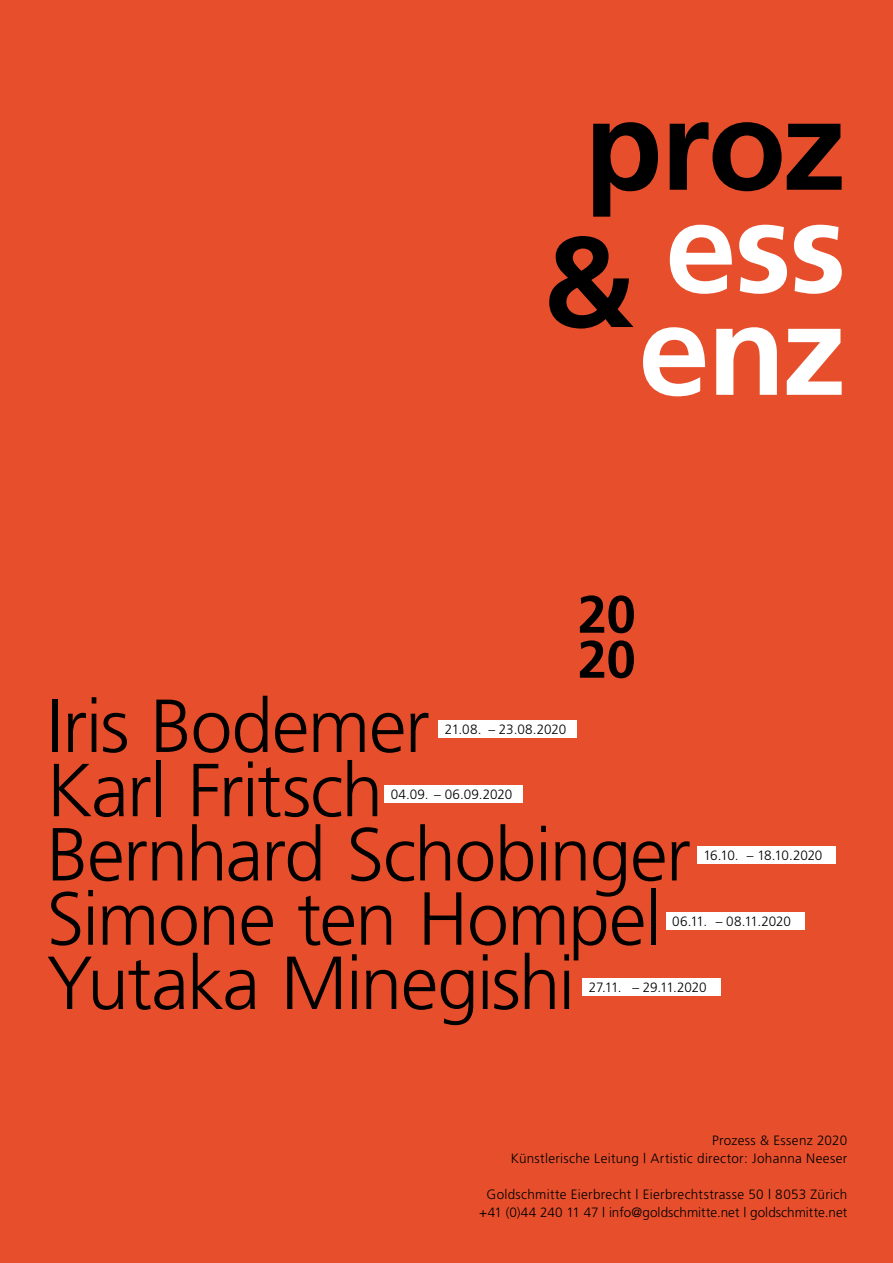
<style>
.page{position:relative;width:893px;height:1263px;background:#e74f2c}
.page>*{position:absolute;margin:0;border:0;box-sizing:border-box;transform-origin:0 0}
.t1{font:700 128.1px/102.6px "Frutiger";letter-spacing:-.015em;color:#fff}
.t2{font:700 128.1px "Frutiger";color:#000}
.t3{font:300 75px/64.2px "Frutiger";letter-spacing:-.02em;color:#000}
.t4{font:700 52.5px/45px "Frutiger";color:#000}
.t5{font:300 13.5px/18px "Frutiger";letter-spacing:.015em;color:#000;text-align:right}
.t6{font:300 13.5px "Frutiger";letter-spacing:-.015em;color:#000}
.t7{font:300 13.5px "Frutiger";letter-spacing:-.04em;color:#000}
</style>
<div class="page">
<div style="left:666px;top:912px;width:138px;height:17px;background:#fff"></div>
<div style="left:697px;top:846px;width:138px;height:17px;background:#fff"></div>
<div style="left:384px;top:785px;width:139px;height:17px;background:#fff"></div>
<div style="left:438px;top:721px;width:139px;height:17px;background:#fff"></div>
<div style="left:583px;top:978px;width:138px;height:17px;background:#fff"></div>
<h1 class="t2" style="left:584px;top:70px;width:263px">proz</h1>
<h1 class="t1" style="left:638px;top:195px;width:209px">ess enz</h1>
<h1 class="t2" style="left:541px;top:207px;width:94px">&amp;</h1>
<h3 class="t4" style="left:578px;top:591px;width:60px">20<br>20</h3>
<h2 class="t3" style="left:47px;top:694px;width:646px">Iris Bodemer<br>Karl Fritsch<br>Bernhard Schobinger<br>Simone ten Hompel<br>Yutaka Minegishi</h2>
<p class="t6" style="left:445px;top:722px;width:123px">21.08. – 23.08.2020</p>
<p class="t5" style="left:391px;top:785px;width:123px">04.09. – 06.09.2020</p>
<p class="t7" style="left:703px;top:847px;width:121px">16.10. – 18.10.2020</p>
<p class="t6" style="left:672px;top:913px;width:120px">06.11. – 08.11.2020</p>
<p class="t6" style="left:589px;top:979px;width:119px">27.11. – 29.11.2020</p>
<p class="t5" style="left:511px;top:1131px;width:338px">Prozess &amp; Essenz 2020<br>Künstlerische Leitung | Artistic director: Johanna Neeser</p>
<p class="t5" style="left:479px;top:1185px;width:370px;text-align:center">Goldschmitte Eierbrecht | Eierbrechtstrasse 50 | 8053 Zürich +41 (0)44 240 11 47 | info@goldschmitte.net | goldschmitte.net</p>
</div>
